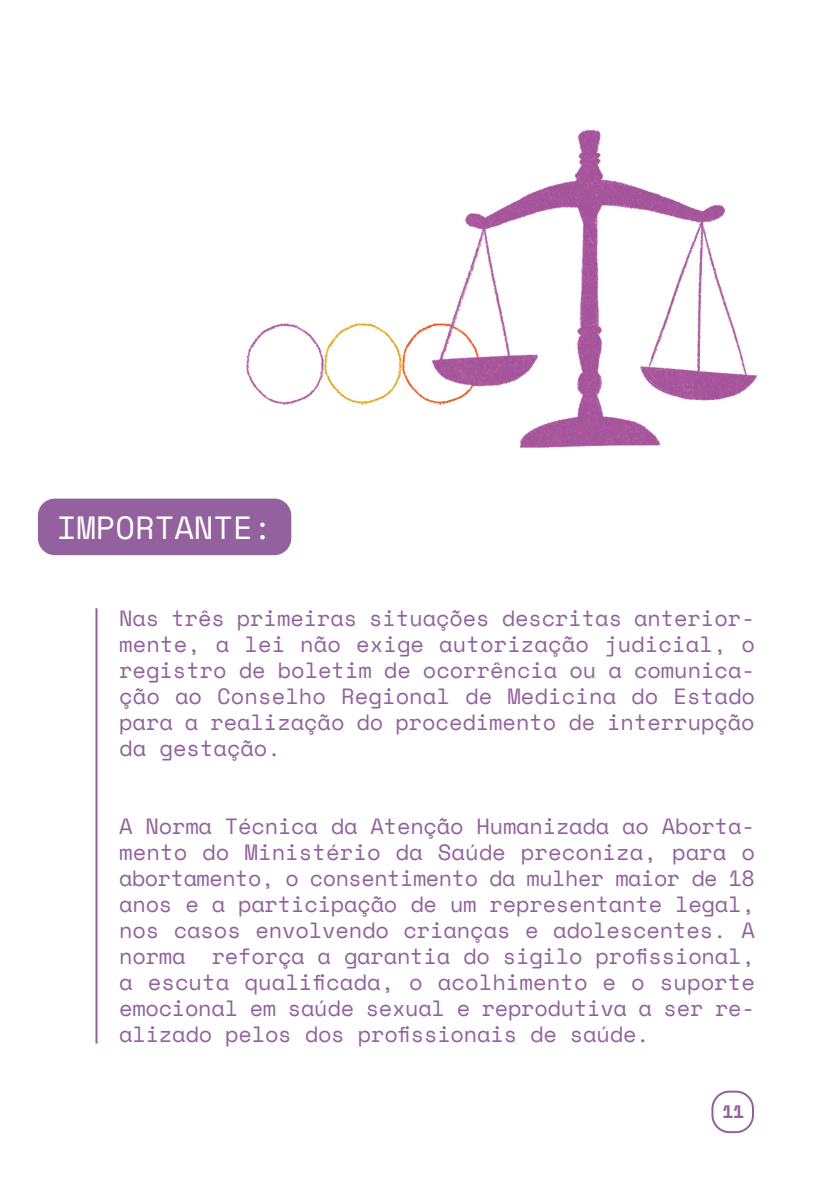
<style>
.page{position:relative;width:840px;height:1191px;background:#fff}
.page>*{position:absolute;margin:0;border:0;box-sizing:border-box;transform-origin:0 0}
.t1{font:32px "Space Mono";color:#fff}
.t2{font:22px/26px "Space Mono";letter-spacing:-.005em;color:#91619d;text-align:justify}
.t3{font:700 18px "Space Mono";color:#91619d}
</style>
<div class="page">
<div style="left:38px;top:498px;width:253px;height:57px;background:#93619d;border-radius:17px"></div>
<hr style="left:95px;top:608px;width:2px;height:435px;background:#93619d">
<img style="left:246px;top:129px;width:512px;height:320px">
<div style="left:711px;top:1090px;width:42px;height:43px;border:2px solid #93619d;border-radius:17px"></div>
<h1 class="t1" style="left:57px;top:504px;width:217px">IMPORTANTE:</h1>
<p class="t2" style="left:119px;top:604px;width:637px">Nas três primeiras situações descritas anterior&shy;mente, a lei não exige autorização judicial, o registro de boletim de ocorrência ou a comunica&shy;ção ao Conselho Regional de Medicina do Estado para a realização do procedimento de interrupção da gestação.</p>
<p class="t2" style="left:119px;top:812px;width:637px">A Norma Técnica da Atenção Humanizada ao Aborta&shy;mento do Ministério da Saúde preconiza, para o abortamento, o consentimento da mulher maior de 18 anos e a participação de um representante legal, nos casos envolvendo crianças e adolescentes. A norma reforça a garantia do sigilo profissional, a escuta qualificada, o acolhimento e o suporte emocional em saúde sexual e reprodutiva a ser re&shy;alizado pelos dos profissionais de saúde.</p>
<p class="t3" style="left:722px;top:1097px;width:23px">11</p>
</div>
